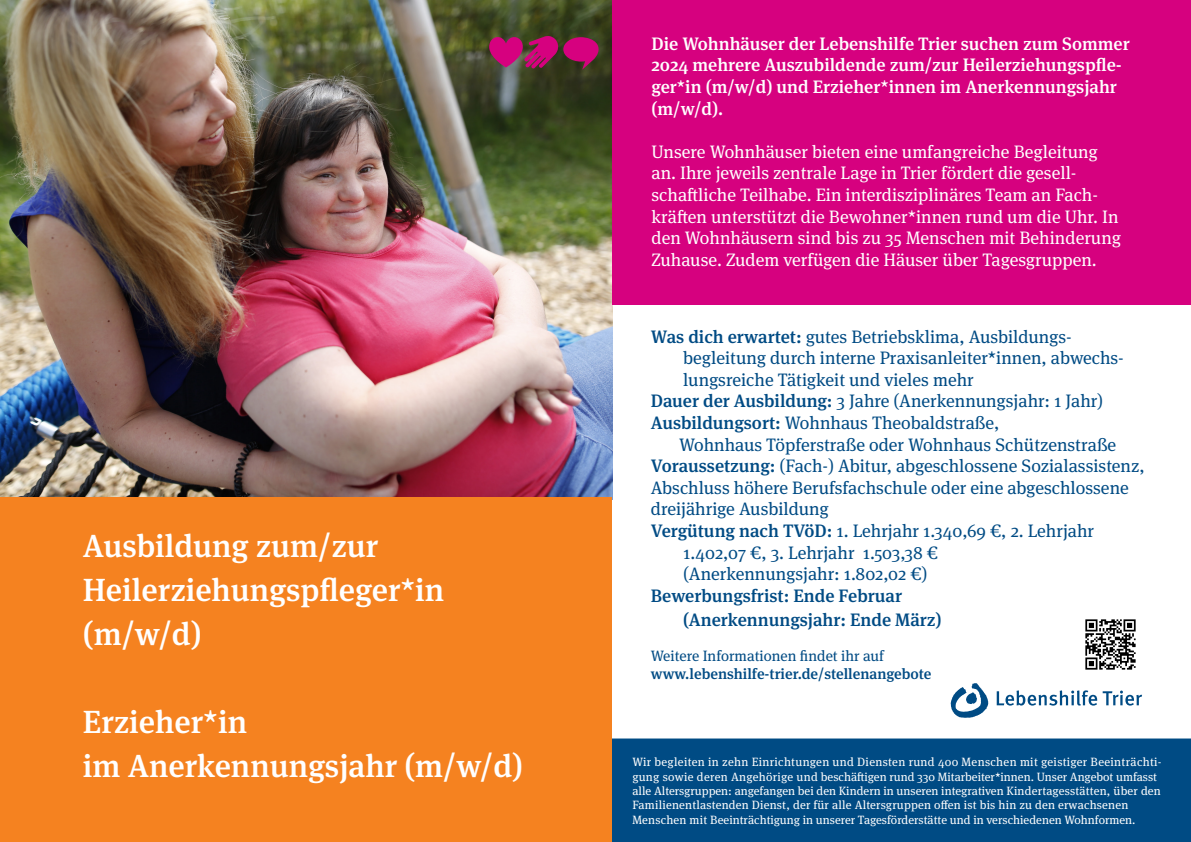
<style>
.page{position:relative;width:1191px;height:842px;background:#fff}
.page>*{position:absolute;margin:0;border:0;box-sizing:border-box;transform-origin:0 0}
.t1{font:500 32px/44px "Meta Serif OT";color:#fff}
.t2{font:18px/21.6px "Meta Serif OT";color:#004b84}
.t3{font:18px/21.6px "Meta Serif OT";color:#fff}
.t4{font:500 18px/21.6px "Meta Serif OT";color:#fff}
.t5{font:500 18px "Meta Serif OT";color:#004b84}
.t6{font:500 15px "Meta Serif OT";color:#004b84}
.t7{font:15px "Meta Serif OT";color:#004b84}
.t8{font:12px/14.4px "Meta Serif OT";letter-spacing:.01em;color:#fff}
.s1{font-weight:500}
</style>
<div class="page">
<img style="left:0;top:0;width:612px;height:499px">
<div style="left:611px;top:739px;width:579px;height:102px;background:#004b84"></div>
<div style="left:610px;top:738px;width:581px;height:104px;border:2px solid #004b84"></div>
<svg style="left:950px;top:683px;width:38px;height:35px"></svg>
<svg style="left:996px;top:690px;width:146px;height:16px"></svg>
<img style="left:1085px;top:619px;width:51px;height:51px">
<div style="left:0;top:498px;width:611px;height:344px;background:#f58220"></div>
<div style="left:612px;top:0;width:579px;height:304px;background:#d6017f"></div>
<svg style="left:484px;top:34px;width:117px;height:36px;background:#892352"></svg>
<p class="t1" style="left:83px;top:524px;width:297px">Ausbildung zum/zur</p>
<p class="t1" style="left:83px;top:568px;width:363px">Heilerziehungspfleger*in (m/w/d)</p>
<p class="t1" style="left:83px;top:700px;width:166px">Erzieher*in</p>
<p class="t1" style="left:83px;top:744px;width:441px">im Anerkennungsjahr (m/w/d)</p>
<p class="t4" style="left:651px;top:33px;width:480px">Die Wohnhäuser der Lebenshilfe Trier suchen zum Sommer 2024 mehrere Auszubildende zum/zur Heilerziehungspfle&shy;ger*in (m/w/d) und Erzieher*innen im Anerkennungsjahr (m/w/d).</p>
<p class="t3" style="left:651px;top:141px;width:448px">Unsere Wohnhäuser bieten eine umfangreiche Begleitung</p>
<p class="t3" style="left:651px;top:162px;width:426px">an. Ihre jeweils zentrale Lage in Trier fördert die gesell-</p>
<p class="t3" style="left:651px;top:184px;width:448px">schaftliche Teilhabe. Ein interdisziplinäres Team an Fach-</p>
<p class="t3" style="left:651px;top:205px;width:471px">kräften unterstützt die Bewohner*innen rund um die Uhr. In den Wohnhäusern sind bis zu 35 Menschen mit Behinderung<br>Zuhause. Zudem verfügen die Häuser über Tagesgruppen.</p>
<p class="t2" style="left:651px;top:325px;width:422px"><span class="s1">Was dich erwartet:</span> gutes Betriebsklima, Ausbildungs-</p>
<p class="t2" style="left:683px;top:347px;width:442px">begleitung durch interne Praxisanleiter*innen, abwechs-</p>
<p class="t2" style="left:683px;top:369px;width:292px">lungsreiche Tätigkeit und vieles mehr</p>
<p class="t2" style="left:651px;top:390px;width:454px"><span class="s1">Dauer der Ausbildung:</span> 3 Jahre (Anerkennungsjahr: 1 Jahr)</p>
<p class="t2" style="left:651px;top:412px;width:350px"><span class="s1">Ausbildungsort:</span> Wohnhaus Theobaldstraße,</p>
<p class="t2" style="left:679px;top:433px;width:438px">Wohnhaus Töpferstraße oder Wohnhaus Schützenstraße</p>
<p class="t2" style="left:651px;top:455px;width:495px"><span class="s1">Voraussetzung:</span> (Fach-) Abitur, abgeschlossene Sozialassistenz,<br>Abschluss höhere Berufsfachschule oder eine abgeschlossene dreijährige Ausbildung</p>
<p class="t2" style="left:651px;top:520px;width:445px"><span class="s1">Vergütung nach TVöD:</span> 1. Lehrjahr 1.340,69 €, 2. Lehrjahr</p>
<p class="t2" style="left:683px;top:541px;width:256px">1.402,07 €, 3. Lehrjahr 1.503,38 €</p>
<p class="t2" style="left:683px;top:563px;width:246px">(Anerkennungsjahr: 1.802,02 €)</p>
<p class="t5" style="left:651px;top:584px;width:253px">Bewerbungsfrist: Ende Februar</p>
<p class="t5" style="left:683px;top:608px;width:260px">(Anerkennungsjahr: Ende März)</p>
<p class="t7" style="left:651px;top:646px;width:234px">Weitere Informationen findet ihr auf</p>
<p class="t6" style="left:651px;top:664px;width:282px">www.lebenshilfe-trier.de/stellenangebote</p>
<p class="t8" style="left:632px;top:755px;width:531px">Wir begleiten in zehn Einrichtungen und Diensten rund 400 Menschen mit geistiger Beeinträchti&shy;gung sowie deren Angehörige und beschäftigen rund 330 Mitarbeiter*innen. Unser Angebot umfasst alle Altersgruppen: angefangen bei den Kindern in unseren integrativen Kindertagesstätten, über den Familienentlastenden Dienst, der für alle Altersgruppen offen ist bis hin zu den erwachsenen</p>
<p class="t8" style="left:632px;top:812px;width:504px">Menschen mit Beeinträchtigung in unserer Tagesförderstätte und in verschiedenen Wohnformen.</p>
</div>
